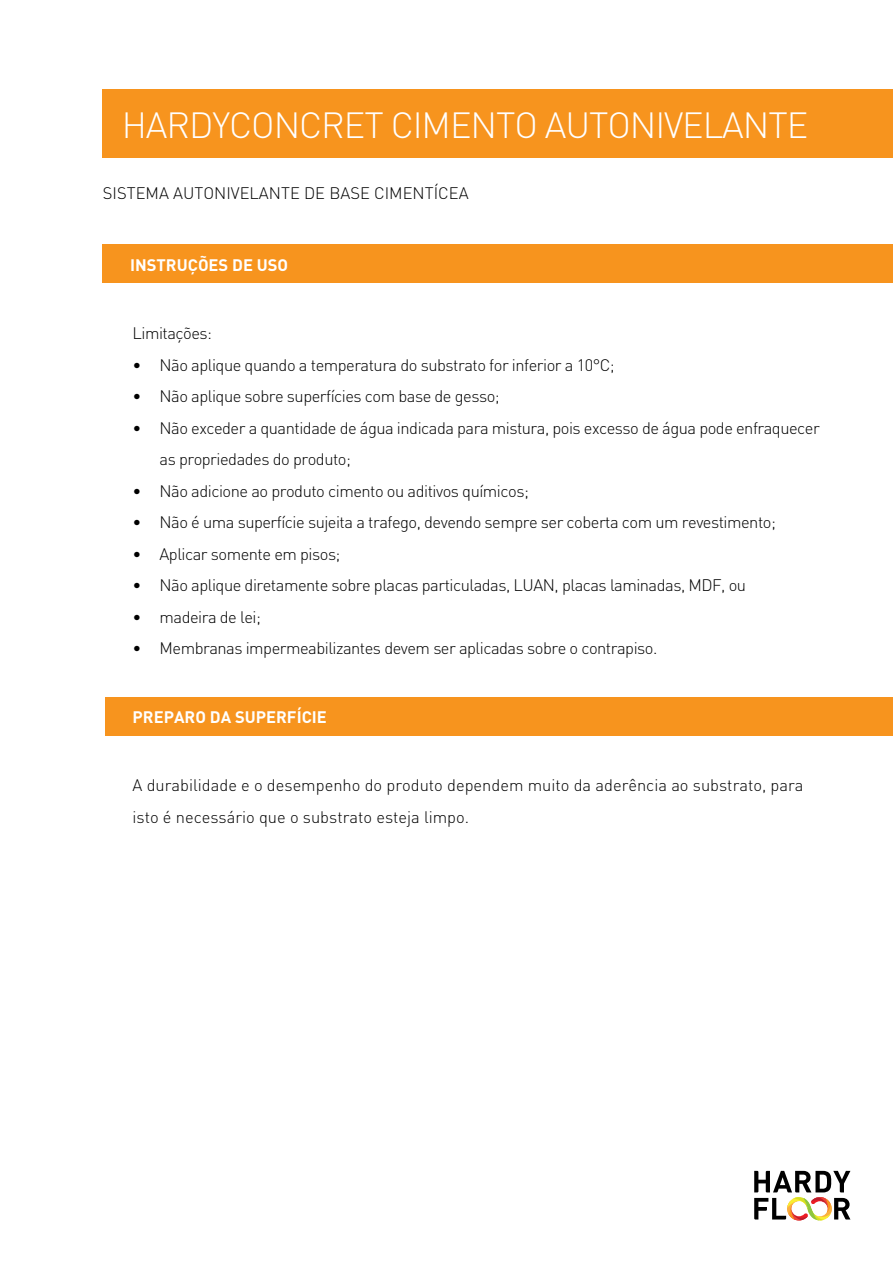
<style>
.page{position:relative;width:893px;height:1263px;background:#fff}
.page>*{position:absolute;margin:0;border:0;box-sizing:border-box;transform-origin:0 0}
.t1{font:300 36px "DIN";letter-spacing:-.03em;color:#fff}
.t2{font:300 16.5px/31.5px "DIN";letter-spacing:-.03em;color:#000}
.t3{font:300 16.5px/31.5px "DIN";color:#000}
.t4{font:700 16.5px "DIN";color:#fff}
</style>
<div class="page">
<svg style="left:754px;top:1171px;width:96px;height:49px"></svg>
<div style="left:103px;top:90px;width:790px;height:68px;background:#f7941e"></div>
<div style="left:103px;top:244px;width:790px;height:39px;background:#f7941e"></div>
<div style="left:105px;top:696px;width:788px;height:39px;background:#f7941e"></div>
<h1 class="t1" style="left:122px;top:103px;width:688px">Hardyconcret cimento Autonivelante</h1>
<p class="t3" style="left:103px;top:177px;width:367px">Sistema autonivelante de base cimentícea</p>
<p class="t4" style="left:130px;top:254px;width:17px">INSTRUÇ</p>
<p class="t4" style="left:198px;top:254px;width:81px">ÕES DE USO</p>
<p class="t2" style="left:133px;top:317px;width:81px">Limitações:</p>
<p class="t2" style="left:133px;top:349px;width:484px">• Não aplique quando a temperatura do substrato for inferior a 10°C ;</p>
<p class="t2" style="left:133px;top:380px;width:369px">• Não aplique sobre superfícies com base de gesso;</p>
<p class="t2" style="left:160px;top:412px;width:662px;text-indent:-27px">• Não exceder a quantidade de água indicada para mistura, pois excesso de água pode enfraquecer as propriedades do produto;</p>
<p class="t2" style="left:133px;top:475px;width:398px">• Não adicione ao produto cimento ou aditivos químicos;</p>
<p class="t2" style="left:133px;top:506px;width:645px">• Não é uma superfície sujeita a trafego, devendo sempre ser coberta com um revestimento;</p>
<p class="t2" style="left:133px;top:538px;width:209px">• Aplicar somente em pisos;</p>
<p class="t2" style="left:133px;top:569px;width:392px">• Não aplique diretamente sobre placas particuladas, LUAN</p>
<p class="t2" style="left:555px;top:569px;width:193px">, placas laminadas, MD F, ou</p>
<p class="t2" style="left:133px;top:601px;width:130px">• madeira de lei;</p>
<p class="t2" style="left:133px;top:632px;width:526px">• Membranas impermeabilizantes devem ser aplicadas sobre o contrapiso.</p>
<p class="t4" style="left:133px;top:706px;width:22px">PREP</p>
<p class="t4" style="left:174px;top:706px;width:73px">ARO DA SUPER</p>
<p class="t4" style="left:287px;top:706px;width:24px">FÍCIE</p>
<p class="t3" style="left:133px;top:769px;width:672px">A durabilidade e o desempenho do produto dependem muito da aderência ao substrato, para isto é necessário que o substrato esteja limpo.</p>
</div>
